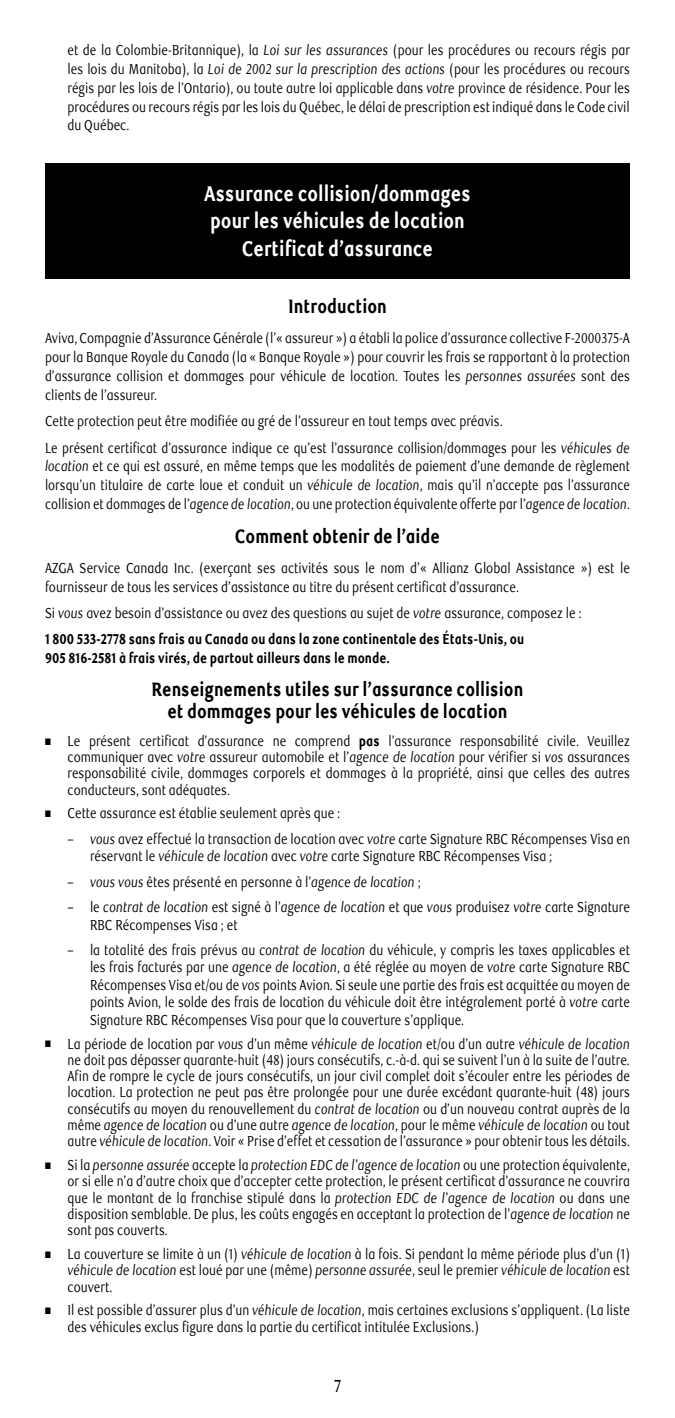
<style>
.page{position:relative;width:675px;height:1418px;background:#fff}
.page>*{position:absolute;margin:0;border:0;box-sizing:border-box;transform-origin:0 0}
.t1{font:800 21.25px/27.5px "RBC Text";color:#fff;text-align:center;scale:.8 1}
.t2{font:800 19.5px/22.5px "RBC Text";color:#000;text-align:center;scale:.8 1}
.t3{font:500 17.5px "RBC Text";color:#000;scale:.8 1}
.t4{font:14.5px/16.2px "RBC Text";color:#000;scale:.8 1}
.t5{font:14.5px/18.8px "RBC Text";color:#000;text-align:justify;scale:.79 1}
.t6{font:800 14.5px "RBC Text";color:#000;scale:.8 1}
.s1{font-style:italic}
.s2{font-weight:800}
</style>
<div class="page">
<div style="left:45px;top:163px;width:585px;height:115px;background:#000"></div>
<p class="t4" style="left:68px;top:41px;width:705px;line-height:18.8px;text-align:justify">et de la Colombie‑Britannique), la <span class="s1">Loi sur les assurances</span> (pour les procédures ou recours régis par les lois du Manitoba), la <span class="s1">Loi de 2002 sur la prescription des actions</span> (pour les procédures ou recours régis par les lois de l’Ontario), ou toute autre loi applicable dans <span class="s1">votre</span> province de résidence. Pour les procédures ou recours régis par les lois du Québec, le délai de prescription est indiqué dans le Code civil du Québec.</p>
<h1 class="t1" style="left:204px;top:180px;width:335px">Assurance collision/dommages pour les véhicules de location<br>Certificat d’assurance</h1>
<h2 class="t2" style="left:288px;top:296px;width:125px">Introduction</h2>
<p class="t4" style="left:45px;top:329px;width:733px;line-height:18.8px;text-align:justify">Aviva, Compagnie d’Assurance Générale (l’« assureur ») a établi la police d’assurance collective F-2000375-A pour la Banque Royale du Canada (la « Banque Royale ») pour couvrir les frais se rapportant à la protection d’assurance collision et dommages pour véhicule de location. Toutes les <span class="s1">personnes assurées</span> sont des clients de l’assureur.</p>
<p class="t4" style="left:45px;top:408px;width:733px;line-height:26.5px">Cette protection peut être modifiée au gré de l’assureur en tout temps avec préavis.<br>Le présent certificat d’assurance indique ce qu’est l’assurance collision/dommages pour les <span class="s1">véhicules de</span></p>
<p class="t5" style="left:45px;top:457px;width:742px"><span class="s1">location</span> et ce qui est assuré, en même temps que les modalités de paiement d’une demande de règlement lorsqu’un titulaire de carte loue et conduit un <span class="s1">véhicule de location</span>, mais qu’il n’accepte pas l’assurance collision et dommages de l’<span class="s1">agence de location</span>, ou une protection équivalente offerte par l’<span class="s1">agence de location</span>.</p>
<h2 class="t2" style="left:235px;top:525px;width:258px">Comment obtenir de l’aide</h2>
<p class="t4" style="left:45px;top:559px;width:733px;line-height:18.8px">AZGA Service Canada Inc. (exerçant ses activités sous le nom d’« Allianz Global Assistance ») est le fournisseur de tous les services d’assistance au titre du présent certificat d’assurance.</p>
<p class="t4" style="left:45px;top:600px;width:672px;line-height:26.5px">Si <span class="s1">vous</span> avez besoin d’assistance ou avez des questions au sujet de <span class="s1">votre</span> assurance, composez le :<br><span class="s2">1 800 533-2778 sans frais au Canada ou dans la zone continentale des États-Unis, ou</span></p>
<p class="t6" style="left:45px;top:649px;width:433px">905 816‑2581 à frais virés, de partout ailleurs dans le monde.</p>
<h2 class="t2" style="left:152px;top:678px;width:466px">Renseignements utiles sur l’assurance collision et dommages pour les véhicules de location</h2>
<p class="t4" style="left:68px;top:733px;width:705px;text-align:justify;text-indent:-23px">■ Le présent certificat d’assurance ne comprend <span class="s2">pas</span> l’assurance responsabilité civile. Veuillez communiquer avec <span class="s1">votre</span> assureur automobile et l’<span class="s1">agence de location</span> pour vérifier si <span class="s1">vos</span> assurances responsabilité civile, dommages corporels et dommages à la propriété, ainsi que celles des autres conducteurs, sont adéquates.</p>
<p class="t4" style="left:45px;top:805px;width:371px">■ Cette assurance est établie seulement après que :</p>
<p class="t4" style="left:90px;top:830px;width:677px;line-height:17.5px;text-indent:-23px">– <span class="s1">vous</span> avez effectué la transaction de location avec <span class="s1">votre</span> carte Signature RBC Récompenses Visa en réservant le <span class="s1">véhicule de location</span> avec <span class="s1">votre</span> carte Signature RBC Récompenses Visa ;</p>
<p class="t4" style="left:68px;top:874px;width:443px">– <span class="s1">vous vous</span> êtes présenté en personne à l’<span class="s1">agence de location</span> ;</p>
<p class="t4" style="left:90px;top:898px;width:676px;line-height:17.5px;text-indent:-23px">– le <span class="s1">contrat de location</span> est signé à l’<span class="s1">agence de location</span> et que <span class="s1">vous</span> produisez <span class="s1">votre</span> carte Signature<br>RBC Récompenses Visa ; et</p>
<p class="t4" style="left:90px;top:941px;width:677px;line-height:17.5px;text-align:justify;text-indent:-23px">– la totalité des frais prévus au <span class="s1">contrat de location</span> du véhicule, y compris les taxes applicables et les frais facturés par une <span class="s1">agence de location</span>, a été réglée au moyen de <span class="s1">votre</span> carte Signature RBC Récompenses Visa et/ou de <span class="s1">vos</span> points Avion. Si seule une partie des frais est acquittée au moyen de points Avion, le solde des frais de location du véhicule doit être intégralement porté à <span class="s1">votre</span> carte Signature RBC Récompenses Visa pour que la couverture s’applique.</p>
<p class="t4" style="left:68px;top:1036px;width:705px;text-indent:-23px">■ La période de location par <span class="s1">vous</span> d’un même <span class="s1">véhicule de location</span> et/ou d’un autre <span class="s1">véhicule de location </span>ne doit pas dépasser quarante-huit (48) jours consécutifs, c.-à-d. qui se suivent l’un à la suite de l’autre.<br>Afin de rompre le cycle de jours consécutifs, un jour civil complet doit s’écouler entre les périodes de location. La protection ne peut pas être prolongée pour une durée excédant quarante-huit (48) jours consécutifs au moyen du renouvellement du <span class="s1">contrat de location</span> ou d’un nouveau contrat auprès de la même <span class="s1">agence de location</span> ou d’une autre <span class="s1">agence de location</span>, pour le même <span class="s1">véhicule de location</span> ou tout autre <span class="s1">véhicule de location</span>. Voir « Prise d’effet et cessation de l’assurance » pour obtenir tous les détails.</p>
<p class="t4" style="left:68px;top:1157px;width:705px;text-align:justify;text-indent:-23px">■ Si la <span class="s1">personne assurée</span> accepte la <span class="s1">protection EDC de l’agence de location</span> ou une protection équivalente, or si elle n’a d’autre choix que d’accepter cette protection, le présent certificat d’assurance ne couvrira que le montant de la franchise stipulé dans la <span class="s1">protection EDC de l’agence de location</span> ou dans une disposition semblable. De plus, les coûts engagés en acceptant la protection de l’<span class="s1">agence de location</span> ne sont pas couverts.</p>
<p class="t4" style="left:68px;top:1246px;width:705px;text-align:justify;text-indent:-23px">■ La couverture se limite à un (1) <span class="s1">véhicule de location</span> à la fois. Si pendant la même période plus d’un (1) <span class="s1">véhicule de location</span> est loué par une (même) <span class="s1">personne assurée</span>, seul le premier <span class="s1">véhicule de location</span> est couvert.</p>
<p class="t4" style="left:68px;top:1302px;width:705px;text-indent:-23px">■ Il est possible d’assurer plus d’un <span class="s1">véhicule de location</span>, mais certaines exclusions s’appliquent. (La liste des véhicules exclus figure dans la partie du certificat intitulée Exclusions.)</p>
<p class="t3" style="left:334px;top:1375px;width:10px">7</p>
</div>
